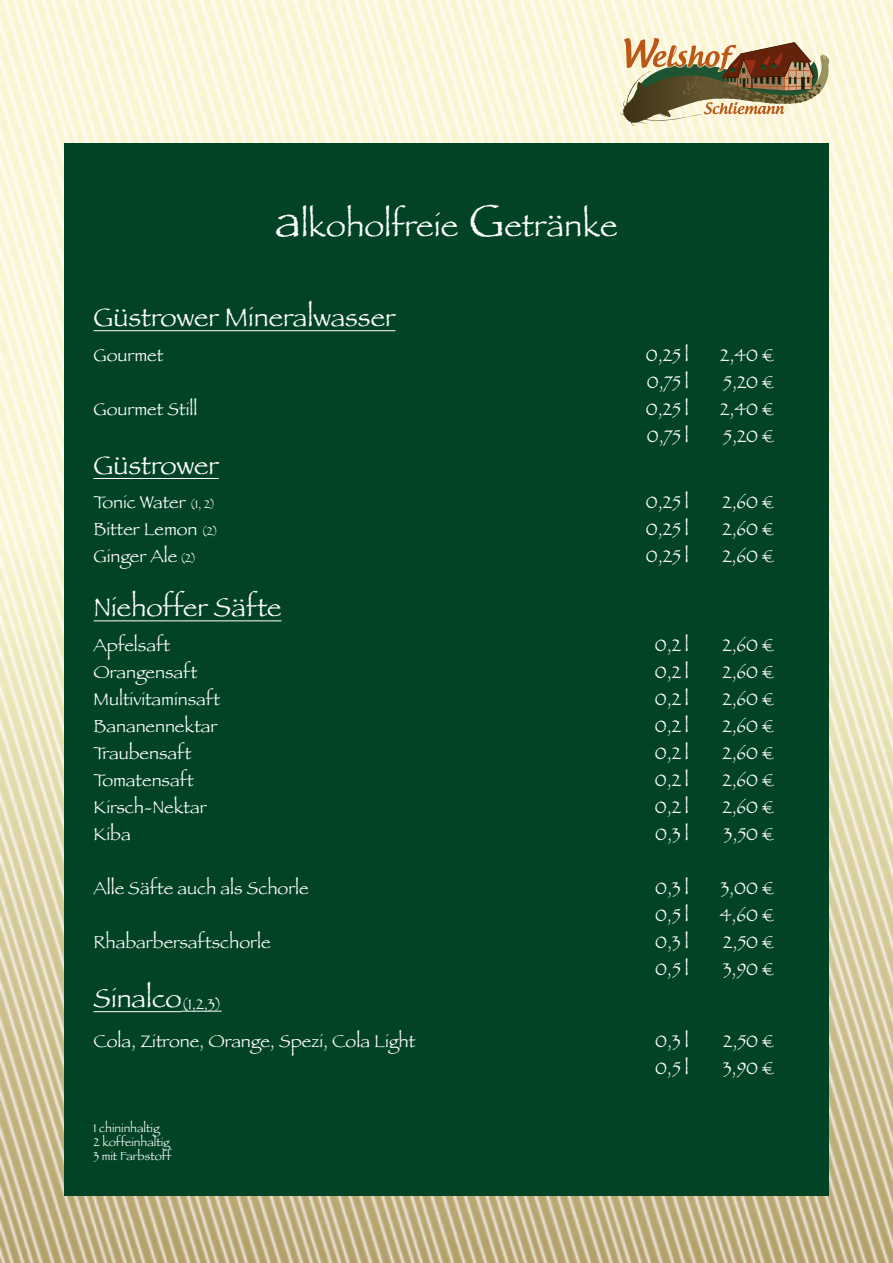
<style>
.page{position:relative;width:893px;height:1263px;background:#fff}
.page>*{position:absolute;margin:0;border:0;box-sizing:border-box;transform-origin:0 0}
.Head{font:33px "Papyrus";color:#fff}
.Subhead{font:27px "Papyrus";color:#fff}
.t1{font:18px "Papyrus";color:#fff}
.t2{font:12px "Papyrus";color:#fff}
.s1{font-size:48px}
.s2{font-size:12px}
.s3{font-size:15px}
</style>
<div class="page">
<img style="left:0;top:0;width:893px;height:1263px">
<div style="left:64px;top:143px;width:765px;height:1052px;background:#024326"></div>
<svg style="left:620px;top:38px;width:209px;height:88px;background:#ac9979"></svg>
<hr style="left:94px;top:330px;width:301px;height:1px;background:#fff">
<hr style="left:94px;top:478px;width:125px;height:1px;background:#fff">
<hr style="left:94px;top:620px;width:188px;height:1px;background:#fff">
<hr style="left:94px;top:1011px;width:88px;height:1px;background:#fff">
<hr style="left:182px;top:1011px;width:40px;height:1px;background:#fff">
<p class="Head" style="left:275px;top:205px;width:344px"><span class="s1">a</span>lkoholfreie <span class="s1">G</span>etränke</p>
<p class="Subhead" style="left:94px;top:301px;width:303px">Güstrower Mineralwasser</p>
<p class="t1" style="left:94px;top:344px;width:71px">Gourmet</p>
<p class="t1" style="left:646px;top:344px;width:44px">0,25 l</p>
<p class="t1" style="left:720px;top:344px;width:55px">2,40 €</p>
<p class="t1" style="left:647px;top:371px;width:44px">0,75 l</p>
<p class="t1" style="left:723px;top:371px;width:52px">5,20 €</p>
<p class="t1" style="left:94px;top:398px;width:105px">Gourmet Still</p>
<p class="t1" style="left:646px;top:398px;width:44px">0,25 l</p>
<p class="t1" style="left:720px;top:398px;width:55px">2,40 €</p>
<p class="t1" style="left:647px;top:425px;width:44px">0,75 l</p>
<p class="t1" style="left:723px;top:425px;width:52px">5,20 €</p>
<p class="Subhead" style="left:94px;top:449px;width:127px">Güstrower</p>
<p class="t1" style="left:94px;top:492px;width:123px">Tonic Water <span class="s2">(1, 2)</span></p>
<p class="t1" style="left:646px;top:492px;width:44px">0,25 l</p>
<p class="t1" style="left:722px;top:492px;width:53px">2,60 €</p>
<p class="t1" style="left:94px;top:519px;width:126px">Bitter Lemon <span class="s2">(2)</span></p>
<p class="t1" style="left:646px;top:519px;width:44px">0,25 l</p>
<p class="t1" style="left:722px;top:519px;width:53px">2,60 €</p>
<p class="t1" style="left:94px;top:546px;width:104px">Ginger Ale <span class="s2">(2)</span></p>
<p class="t1" style="left:646px;top:546px;width:44px">0,25 l</p>
<p class="t1" style="left:722px;top:546px;width:53px">2,60 €</p>
<p class="Subhead" style="left:94px;top:591px;width:189px">Niehoffer Säfte</p>
<p class="t1" style="left:94px;top:634px;width:78px">Apfelsaft</p>
<p class="t1" style="left:655px;top:634px;width:36px">0,2 l</p>
<p class="t1" style="left:722px;top:634px;width:53px">2,60 €</p>
<p class="t1" style="left:94px;top:661px;width:105px">Orangensaft</p>
<p class="t1" style="left:655px;top:661px;width:36px">0,2 l</p>
<p class="t1" style="left:722px;top:661px;width:53px">2,60 €</p>
<p class="t1" style="left:94px;top:688px;width:128px">Multivitaminsaft</p>
<p class="t1" style="left:655px;top:688px;width:36px">0,2 l</p>
<p class="t1" style="left:722px;top:688px;width:53px">2,60 €</p>
<p class="t1" style="left:94px;top:715px;width:125px">Bananennektar</p>
<p class="t1" style="left:655px;top:715px;width:36px">0,2 l</p>
<p class="t1" style="left:722px;top:715px;width:53px">2,60 €</p>
<p class="t1" style="left:94px;top:742px;width:99px">Traubensaft</p>
<p class="t1" style="left:655px;top:742px;width:36px">0,2 l</p>
<p class="t1" style="left:722px;top:742px;width:53px">2,60 €</p>
<p class="t1" style="left:94px;top:769px;width:102px">Tomatensaft</p>
<p class="t1" style="left:655px;top:769px;width:36px">0,2 l</p>
<p class="t1" style="left:722px;top:769px;width:53px">2,60 €</p>
<p class="t1" style="left:94px;top:796px;width:115px">Kirsch-Nektar</p>
<p class="t1" style="left:655px;top:796px;width:36px">0,2 l</p>
<p class="t1" style="left:722px;top:796px;width:53px">2,60 €</p>
<p class="t1" style="left:94px;top:823px;width:39px">Kiba</p>
<p class="t1" style="left:655px;top:823px;width:35px">0,3 l</p>
<p class="t1" style="left:724px;top:823px;width:52px">3,50 €</p>
<p class="t1" style="left:94px;top:877px;width:217px">Alle Säfte auch als Schorle</p>
<p class="t1" style="left:655px;top:877px;width:35px">0,3 l</p>
<p class="t1" style="left:721px;top:877px;width:55px">3,00 €</p>
<p class="t1" style="left:655px;top:904px;width:35px">0,5 l</p>
<p class="t1" style="left:720px;top:904px;width:56px">4,60 €</p>
<p class="t1" style="left:94px;top:931px;width:179px">Rhabarbersaftschorle</p>
<p class="t1" style="left:655px;top:931px;width:35px">0,3 l</p>
<p class="t1" style="left:723px;top:931px;width:52px">2,50 €</p>
<p class="t1" style="left:655px;top:958px;width:35px">0,5 l</p>
<p class="t1" style="left:723px;top:958px;width:52px">3,90 €</p>
<p class="Subhead" style="left:94px;top:982px;width:130px">Sinalco<span class="s3">(1,2,3)</span></p>
<p class="t1" style="left:94px;top:1030px;width:323px">Cola, Zitrone, Orange, Spezi, Cola Light</p>
<p class="t1" style="left:655px;top:1030px;width:35px">0,3 l</p>
<p class="t1" style="left:723px;top:1030px;width:52px">2,50 €</p>
<p class="t1" style="left:655px;top:1057px;width:35px">0,5 l</p>
<p class="t1" style="left:723px;top:1057px;width:52px">3,90 €</p>
<p class="t2" style="left:94px;top:1120px;width:67px">1 chininhaltig</p>
<p class="t2" style="left:94px;top:1135px;width:78px">2 koffeinhaltig</p>
<p class="t2" style="left:94px;top:1149px;width:79px">3 mit Farbstoff</p>
</div>
